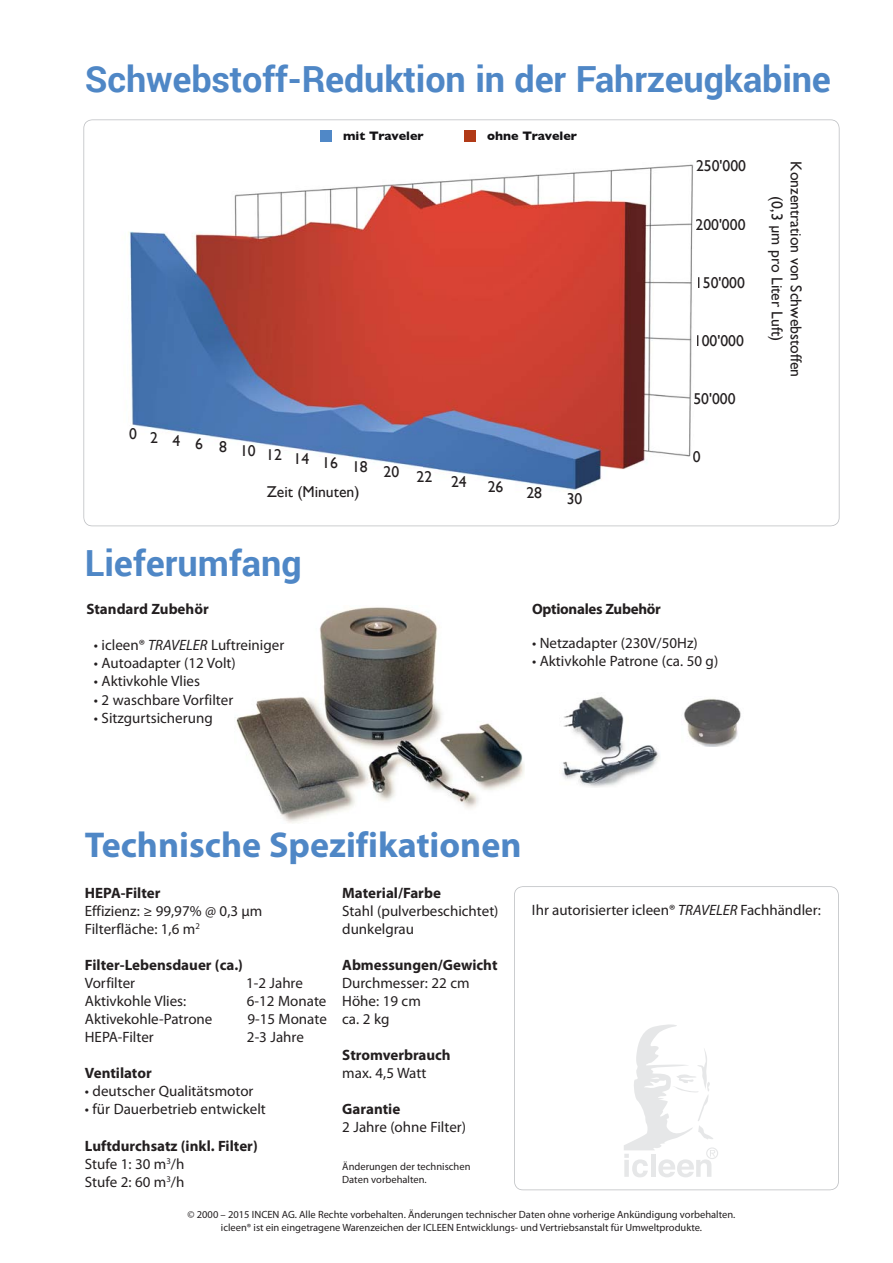
<style>
.page{position:relative;width:893px;height:1263px;background:#fff}
.page>*{position:absolute;margin:0;border:0;box-sizing:border-box;transform-origin:0 0}
.t1{font:700 36px "Roboto";letter-spacing:-.005em;color:#4f87c6}
.t2{font:700 36px "Myriad Pro";color:#4f87c6}
.t3{font:15.75px "Gill Sans";color:#231f20}
.t4{font:15px/18.1px "Myriad Pro";color:#231f20}
.t5{font:700 15px/18px "Myriad Pro";color:#231f20}
.t6{font:700 15px "Myriad Pro";letter-spacing:-.02em;color:#231f20}
.t7{font:700 12.6px "Gill Sans";color:#141316}
.t8{font:10.5px/12.6px "Myriad Pro";color:#231f20}
.s1{font-style:italic}
.s2{font-weight:400}
</style>
<div class="page">
<svg style="left:83px;top:119px;width:756px;height:407px"></svg>
<img style="left:235px;top:607px;width:289px;height:216px">
<img style="left:684px;top:698px;width:57px;height:48px">
<img style="left:562px;top:696px;width:98px;height:91px">
<svg style="left:514px;top:886px;width:324px;height:304px"></svg>
<svg style="left:623px;top:1024px;width:95px;height:153px"></svg>
<h1 class="t1" style="left:85px;top:54px;width:747px">Schwebstoff-Reduktion in der Fahrzeugkabine</h1>
<p class="t7" style="left:343px;top:129px;width:82px">mit Traveler</p>
<p class="t7" style="left:487px;top:129px;width:91px">ohne Traveler</p>
<p class="t3" style="left:129px;top:450px;width:339px">02 4 6 810121416 18 20 22 24</p>
<p class="t3" style="left:267px;top:483px;width:94px">Zeit (Minuten)</p>
<p class="t3" style="left:487px;top:478px;width:17px">26</p>
<p class="t3" style="left:526px;top:484px;width:17px">28</p>
<p class="t3" style="left:566px;top:489px;width:17px">30</p>
<p class="t3" style="left:696px;top:157px;width:52px">250'000</p>
<p class="t3" style="left:695px;top:215px;width:52px">200'000</p>
<p class="t3" style="left:695px;top:274px;width:52px">150'000</p>
<p class="t3" style="left:694px;top:332px;width:52px">100'000</p>
<p class="t3" style="left:693px;top:390px;width:44px">50'000</p>
<p class="t3" style="left:692px;top:447px;width:9px">0</p>
<h1 class="t1" style="left:85px;top:538px;width:218px">Lieferumfang</h1>
<p class="t5" style="left:86px;top:602px;width:124px">Standard Zubehör</p>
<p class="t4" style="left:94px;top:638px;width:192px">• icleen® <span class="s1">TRAVELER</span> Luftreiniger</p>
<p class="t4" style="left:94px;top:656px;width:143px">• Autoadapter (12 Volt)</p>
<p class="t4" style="left:94px;top:674px;width:108px">• Aktivkohle Vlies</p>
<p class="t4" style="left:94px;top:692px;width:141px">• 2 waschbare Vorfilter</p>
<p class="t4" style="left:94px;top:710px;width:120px">• Sitzgurtsicherung</p>
<p class="t6" style="left:532px;top:604px;width:130px">Optionales Zubehör</p>
<p class="t4" style="left:532px;top:635px;width:167px">• Netzadapter (230V/50Hz)</p>
<p class="t4" style="left:532px;top:653px;width:188px">• Aktivkohle Patrone (ca. 50 g)</p>
<p class="t3" style="left:805px;top:161px;width:217px;rotate:90deg">Konzentration von Schwebstoffen</p>
<p class="t3" style="left:786px;top:196px;width:146px;rotate:90deg">(0,3 μm pro Liter Luft)</p>
<h1 class="t2" style="left:85px;top:832px;width:438px">Technische Spezifikationen</h1>
<p class="t5" style="left:342px;top:885px;width:100px">Material/Farbe</p>
<p class="t4" style="left:342px;top:903px;width:158px">Stahl (pulverbeschichtet) dunkelgrau</p>
<p class="t5" style="left:342px;top:957px;width:157px">Abmessungen/Gewicht</p>
<p class="t4" style="left:342px;top:975px;width:129px">Durchmesser: 22 cm<br>Höhe: 19 cm<br>ca. 2 kg</p>
<p class="t5" style="left:342px;top:1048px;width:110px">Stromverbrauch</p>
<p class="t4" style="left:342px;top:1066px;width:86px">max. 4,5 Watt</p>
<p class="t5" style="left:342px;top:1102px;width:59px">Garantie</p>
<p class="t4" style="left:342px;top:1120px;width:125px">2 Jahre (ohne Filter)</p>
<p class="t8" style="left:342px;top:1162px;width:130px">Änderungen der technischen<br>Daten vorbehalten.</p>
<p class="t5" style="left:85px;top:885px;width:77px">HEPA-Filter</p>
<p class="t4" style="left:85px;top:903px;width:179px">Effizienz: ≥ 99,97% @ 0,3 μm<br>Filterfläche: 1,6 m<sup>2</sup></p>
<p class="t5" style="left:85px;top:957px;width:160px">Filter-Lebensdauer (ca.)</p>
<p class="t4" style="left:85px;top:975px;width:52px">Vorfilter</p>
<p class="t4" style="left:246px;top:975px;width:58px">1-2 Jahre</p>
<p class="t4" style="left:85px;top:993px;width:103px">Aktivkohle Vlies:</p>
<p class="t4" style="left:247px;top:993px;width:81px">6-12 Monate</p>
<p class="t4" style="left:85px;top:1011px;width:129px">Aktivekohle-Patrone</p>
<p class="t4" style="left:247px;top:1011px;width:81px">9-15 Monate</p>
<p class="t4" style="left:85px;top:1030px;width:70px">HEPA-Filter</p>
<p class="t4" style="left:247px;top:1030px;width:58px">2-3 Jahre</p>
<p class="t5" style="left:85px;top:1066px;width:68px">Ventilator</p>
<p class="t4" style="left:85px;top:1084px;width:170px">• deutscher Qualitätsmotor</p>
<p class="t4" style="left:85px;top:1102px;width:182px">• für Dauerbetrieb entwickelt</p>
<p class="t5" style="left:85px;top:1138px;width:174px">Luftdurchsatz (inkl. Filter)<br><span class="s2">Stufe 1: 30 m</span><sup>3</sup><span class="s2">/h<br>Stufe 2: 60 m</span><sup>3</sup><span class="s2">/h</span></p>
<p class="t4" style="left:532px;top:902px;width:290px">Ihr autorisierter icleen® <span class="s1">TRAVELER</span> Fachhändler:</p>
<p class="t8" style="left:187px;top:1210px;width:549px;text-align:center">© 2000 – 2015 INCEN AG. Alle Rechte vorbehalten. Änderungen technischer Daten ohne vorherige Ankündigung vorbehalten. icleen® ist ein eingetragene Warenzeichen der ICLEEN Entwicklungs- und Vertriebsanstalt für Umweltprodukte.</p>
</div>
